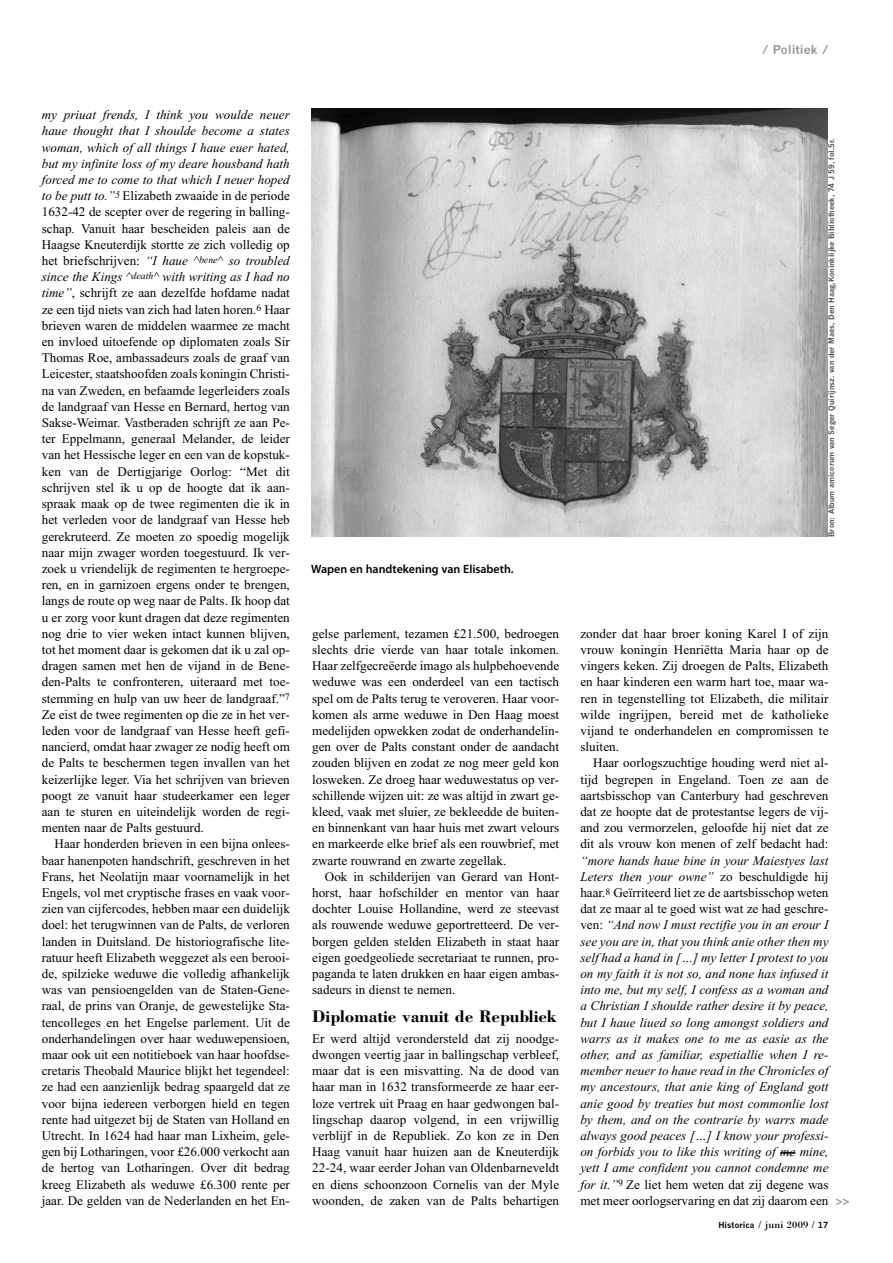
<style>
.page{position:relative;width:893px;height:1263px;background:#fff}
.page>*{position:absolute;margin:0;border:0;box-sizing:border-box;transform-origin:0 0}
.t1{font:700 17.25px "Bodoni";color:#000}
.t2{font:13.2px/16.2px "Times New Roman";color:#000;text-align:justify}
.t3{font:italic 13.2px/16.2px "Times New Roman";color:#000}
.t4{font:600 12px "Myriad Pro";color:#000}
.t5{font:700 12px "News Gothic";color:#999}
.t6{font:700 8.25px "News Gothic";color:#000}
.t7{font:700 7.5px "News Gothic";color:#4d4d4d}
.s1{font-style:italic}
.s2{font-style:normal}
.s3{font-family:"Myriad Pro";font-weight:600;font-style:normal;font-size:12px;color:#808080}
.s4{font-family:"Bodoni";font-weight:400;font-size:10.5px}
</style>
<div class="page">
<svg style="left:780px;top:1152px;width:15px;height:2px"></svg>
<img style="left:311px;top:108px;width:516px;height:428px">
<p class="t5" style="left:762px;top:45px;width:69px">/ Politiek /</p>
<p class="t2" style="left:42px;top:108px;width:250px"><span class="s1">my priuat frends, I think you woulde neuer haue thought that I shoulde become a states woman, which of all things I haue euer hated, but my infinite loss of my deare housband hath forced me to come to that which I neuer hoped to be putt to.”</span><sup>5</sup> Elizabeth zwaaide in de periode 1632-42 de scepter over de regering in balling&shy;schap<span class="s1">.</span> Vanuit haar bescheiden paleis aan de Haagse Kneuterdijk stortte ze zich volledig op het briefschrijven: <span class="s1">“I haue ^</span><sup>bene</sup><span class="s1">^ so troubled since the Kings ^</span><sup>death</sup><span class="s1">^ with writing as I had no time”</span>, schrijft ze aan dezelfde hofdame nadat ze een tijd niets van zich had laten horen.<sup>6</sup> Haar brieven waren de middelen waarmee ze macht en invloed uitoefende op diplomaten zoals Sir Thomas Roe, ambassadeurs zoals de graaf van Leicester, staatshoofden zoals koningin Christi&shy;na van Zweden, en befaamde legerleiders zoals de landgraaf van Hesse en Bernard, hertog van Sakse-Weimar. Vastberaden schrijft ze aan Pe&shy;ter Eppelmann, generaal Melander, de leider van het Hessische leger en een van de kopstuk&shy;ken van de Dertigjarige Oorlog: “Met dit schrijven stel ik u op de hoogte dat ik aan&shy;spraak maak op de twee regimenten die ik in het verleden voor de landgraaf van Hesse heb gerekruteerd. Ze moeten zo spoedig mogelijk naar mijn zwager worden toegestuurd. Ik ver&shy;zoek u vriendelijk de regimenten te hergroepe&shy;ren, en in garnizoen ergens onder te brengen, langs de route op weg naar de Palts. Ik hoop dat u er zorg voor kunt dragen dat deze regimenten nog drie to vier weken intact kunnen blijven, tot het moment daar is gekomen dat ik u zal op&shy;dragen samen met hen de vijand in de Bene&shy;den-Palts te confronteren, uiteraard met toe&shy;stemming en hulp van uw heer de landgraaf.”<sup>7<br></sup>Ze eist de twee regimenten op die ze in het ver&shy;leden voor de landgraaf van Hesse heeft gefi&shy;nancierd, omdat haar zwager ze nodig heeft om de Palts te beschermen tegen invallen van het keizerlijke leger. Via het schrijven van brieven poogt ze vanuit haar studeerkamer een leger aan te sturen en uiteindelijk worden de regi&shy;menten naar de Palts gestuurd.</p>
<p class="t2" style="left:42px;top:837px;width:250px;text-indent:13px">Haar honderden brieven in een bijna onlees&shy;baar hanenpoten handschrift, geschreven in het Frans, het Neolatijn maar voornamelijk in het Engels, vol met cryptische frases en vaak voor&shy;zien van cijfercodes, hebben maar een duidelijk doel: het terugwinnen van de Palts, de verloren landen in Duitsland. De historiografische lite&shy;ratuur heeft Elizabeth weggezet als een berooi&shy;de, spilzieke weduwe die volledig afhankelijk was van pensioengelden van de Staten-Gene&shy;raal, de prins van Oranje, de gewestelijke Sta&shy;tencolleges en het Engelse parlement. Uit de onderhandelingen over haar weduwepensioen, maar ook uit een notitieboek van haar hoofdse&shy;cretaris Theobald Maurice blijkt het tegendeel: ze had een aanzienlijk bedrag spaargeld dat ze voor bijna iedereen verborgen hield en tegen rente had uitgezet bij de Staten van Holland en Utrecht. In 1624 had haar man Lixheim, gele&shy;gen bij Lotharingen, voor £26.000 verkocht aan de hertog van Lotharingen. Over dit bedrag kreeg Elizabeth als weduwe £6.300 rente per jaar. De gelden van de Nederlanden en het En-</p>
<p class="t4" style="left:311px;top:564px;width:204px">Wapen en handtekening van Elisabeth.</p>
<p class="t7" style="left:829px;top:537px;width:400px;rotate:-90deg">Bron: Album amicorum van Seger Quirijnsz. van der Maes, Den Haag,Koninklijke Bibliotheek, 74 J 59, fol.5r.</p>
<p class="t2" style="left:312px;top:626px;width:248px">gelse parlement, tezamen £21.500, bedroegen slechts drie vierde van haar totale inkomen.<br>Haar zelfgecreëerde imago als hulpbehoevende weduwe was een onderdeel van een tactisch spel om de Palts terug te veroveren. Haar voor&shy;komen als arme weduwe in Den Haag moest medelijden opwekken zodat de onderhandelin&shy;gen over de Palts constant onder de aandacht zouden blijven en zodat ze nog meer geld kon losweken. Ze droeg haar weduwestatus op ver&shy;schillende wijzen uit: ze was altijd in zwart ge&shy;kleed, vaak met sluier, ze bekleedde de buiten&shy;en binnenkant van haar huis met zwart velours en markeerde elke brief als een rouwbrief, met zwarte rouwrand en zwarte zegellak.</p>
<p class="t2" style="left:312px;top:869px;width:248px;text-indent:13px">Ook in schilderijen van Gerard van Hont&shy;horst, haar hofschilder en mentor van haar dochter Louise Hollandine, werd ze steevast als rouwende weduwe geportretteerd. De ver&shy;borgen gelden stelden Elizabeth in staat haar eigen goedgeoliede secretariaat te runnen, pro&shy;paganda te laten drukken en haar eigen ambas&shy;sadeurs in dienst te nemen.</p>
<h1 class="t1" style="left:312px;top:1010px;width:246px">Diplomatie vanuit de Republiek</h1>
<p class="t2" style="left:312px;top:1031px;width:248px">Er werd altijd verondersteld dat zij noodge&shy;dwongen veertig jaar in ballingschap verbleef, maar dat is een misvatting. Na de dood van haar man in 1632 transformeerde ze haar eer&shy;loze vertrek uit Praag en haar gedwongen bal&shy;lingschap daarop volgend, in een vrijwillig verblijf in de Republiek. Zo kon ze in Den Haag vanuit haar huizen aan de Kneuterdijk 22-24, waar eerder Johan van Oldenbarneveldt en diens schoonzoon Cornelis van der Myle woonden, de zaken van de Palts behartigen</p>
<p class="t2" style="left:580px;top:626px;width:250px">zonder dat haar broer koning Karel I of zijn vrouw koningin Henriëtta Maria haar op de vingers keken. Zij droegen de Palts, Elizabeth en haar kinderen een warm hart toe, maar wa&shy;ren in tegenstelling tot Elizabeth, die militair wilde ingrijpen, bereid met de katholieke vijand te onderhandelen en compromissen te sluiten.</p>
<p class="t2" style="left:580px;top:756px;width:250px;text-indent:13px">Haar oorlogszuchtige houding werd niet al&shy;tijd begrepen in Engeland. Toen ze aan de aartsbisschop van Canterbury had geschreven dat ze hoopte dat de protestantse legers de vij&shy;and zou vermorzelen, geloofde hij niet dat ze dit als vrouw kon menen of zelf bedacht had:</p>
<p class="t3" style="left:580px;top:853px;width:271px">“more hands haue bine in your Maiestyes last Leters then your owne” <span class="s2">zo beschuldigde hij haar.</span><sup>8</sup> <span class="s2">Geïrriteerd liet ze de aartsbisschop weten<br>dat ze maar al te goed wist wat ze had geschre&shy;ven:</span> “And now I must rectifie you in an erour I<br>see you are in, that you think anie other then my self had a hand in […] my letter I protest to you<br>on my faith it is not so, and none has infused it into me, but my self, I confess as a woman and<br>a Christian I shoulde rather desire it by peace,<br>but I haue liued so long amongst soldiers and warrs as it makes one to me as easie as the other, and as familiar, espetiallie when I re&shy;member neuer to haue read in the Chronicles of<br>my ancestours, that anie king of England gott anie good by treaties but most commonlie lost<br>by them, and on the contrarie by warrs made always good peaces […] I know your professi-<br>on forbids you to like this writing of me mine, yett I ame confident you cannot condemne me<br>for it.”<sup>9</sup> <span class="s2">Ze liet hem weten dat zij degene was met meer oorlogservaring en dat zij daarom een</span> <span class="s3">&gt;&gt;</span></p>
<p class="t6" style="left:718px;top:1222px;width:112px">Historica <span class="s4">/ juni 2009 /</span> 17</p>
</div>
